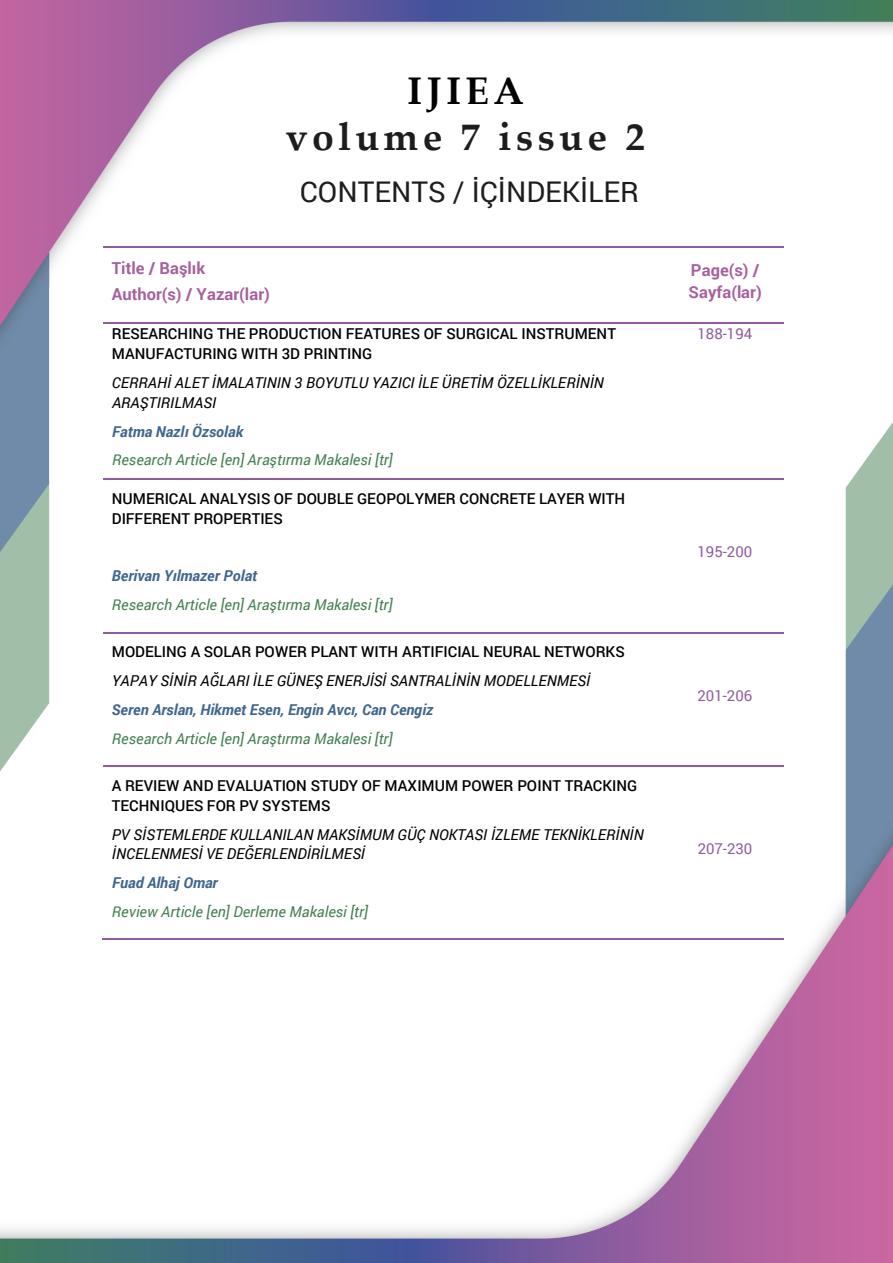
<style>
.page{position:relative;width:893px;height:1263px;background:#fff}
.page>*{position:absolute;margin:0;border:0;box-sizing:border-box;transform-origin:0 0}
.t1{font:700 38.55px "Palatino Linotype";letter-spacing:.11em;color:#1d1d1b}
.t2{font:700 38.55px "Palatino Linotype";letter-spacing:.105em;color:#020202}
.t3{font:28.5px "Roboto";color:#1d1d1b}
.t4{font:700 16.5px/26.1px "Roboto";color:#a6609f}
.t5{font:500 15px/19.8px "Roboto";color:#000}
.t6{font:italic 15px/19.8px "Roboto";color:#000}
.t7{font:italic 15px "Roboto";color:#448053}
.t8{font:italic 700 15px "Roboto";color:#40668e}
.t9{font:15px "Roboto";color:#8e5c9f}
</style>
<div class="page">
<img style="left:0;top:0;width:893px;height:1263px">
<hr style="left:104px;top:247px;width:563px;height:1px;background:#8e5c9f">
<hr style="left:668px;top:247px;width:116px;height:1px;background:#8e5c9f">
<hr style="left:104px;top:322px;width:563px;height:2px;background:#8e5c9f">
<hr style="left:668px;top:322px;width:116px;height:2px;background:#8e5c9f">
<hr style="left:104px;top:478px;width:563px;height:2px;background:#8e5c9f">
<hr style="left:668px;top:478px;width:116px;height:2px;background:#8e5c9f">
<hr style="left:104px;top:632px;width:563px;height:1px;background:#8e5c9f">
<hr style="left:668px;top:632px;width:116px;height:1px;background:#8e5c9f">
<hr style="left:104px;top:765px;width:563px;height:2px;background:#8e5c9f">
<hr style="left:668px;top:765px;width:116px;height:2px;background:#8e5c9f">
<hr style="left:103px;top:938px;width:564px;height:2px;background:#8e5c9f">
<hr style="left:667px;top:938px;width:117px;height:2px;background:#8e5c9f">
<h1 class="t2" style="left:407px;top:64px;width:119px">IJIEA</h1>
<h1 class="t1" style="left:286px;top:110px;width:360px">volume 7 issue 2</h1>
<h2 class="t3" style="left:300px;top:172px;width:341px">CONTENTS / İÇİNDEKİLER</h2>
<p class="t4" style="left:112px;top:255px;width:159px">Title / Başlık<br>Author(s) / Yazar(lar)</p>
<p class="t4" style="left:688px;top:259px;width:75px;line-height:21.9px">Page(s) /<br>Sayfa(lar)</p>
<p class="t5" style="left:112px;top:324px;width:506px">RESEARCHING THE PRODUCTION FEATURES OF SURGICAL INSTRUMENT<br>MANUFACTURING WITH 3D PRINTING</p>
<p class="t6" style="left:112px;top:372px;width:494px">CERRAHİ ALET İMALATININ 3 BOYUTLU YAZICI İLE ÜRETİM ÖZELLİKLERİNİN<br>ARAŞTIRILMASI</p>
<p class="t8" style="left:112px;top:421px;width:133px">Fatma Nazlı Özsolak</p>
<p class="t7" style="left:112px;top:449px;width:282px">Research Article [en] Araştırma Makalesi [tr]</p>
<p class="t9" style="left:697px;top:323px;width:56px">188-194</p>
<p class="t5" style="left:112px;top:488px;width:515px">NUMERICAL ANALYSIS OF DOUBLE GEOPOLYMER CONCRETE LAYER WITH<br>DIFFERENT PROPERTIES</p>
<p class="t8" style="left:112px;top:566px;width:147px">Berivan Yılmazer Polat</p>
<p class="t7" style="left:112px;top:594px;width:282px">Research Article [en] Araştırma Makalesi [tr]</p>
<p class="t5" style="left:112px;top:642px;width:515px">MODELING A SOLAR POWER PLANT WITH ARTIFICIAL NEURAL NETWORKS</p>
<p class="t6" style="left:112px;top:670px;width:480px">YAPAY SİNİR AĞLARI İLE GÜNEŞ ENERJİSİ SANTRALİNİN MODELLENMESİ</p>
<p class="t8" style="left:112px;top:699px;width:323px">Seren Arslan, Hikmet Esen, Engin Avcı, Can Cengiz</p>
<p class="t7" style="left:112px;top:728px;width:282px">Research Article [en] Araştırma Makalesi [tr]</p>
<p class="t5" style="left:112px;top:775px;width:527px">A REVIEW AND EVALUATION STUDY OF MAXIMUM POWER POINT TRACKING<br>TECHNIQUES FOR PV SYSTEMS</p>
<p class="t6" style="left:112px;top:824px;width:533px">PV SİSTEMLERDE KULLANILAN MAKSİMUM GÜÇ NOKTASI İZLEME TEKNİKLERİNİN<br>İNCELENMESİ VE DEĞERLENDİRİLMESİ</p>
<p class="t8" style="left:112px;top:872px;width:107px">Fuad Alhaj Omar</p>
<p class="t7" style="left:112px;top:901px;width:258px">Review Article [en] Derleme Makalesi [tr]</p>
<p class="t9" style="left:698px;top:541px;width:56px">195-200</p>
<p class="t9" style="left:698px;top:685px;width:56px">201-206</p>
<p class="t9" style="left:698px;top:838px;width:56px">207-230</p>
</div>
